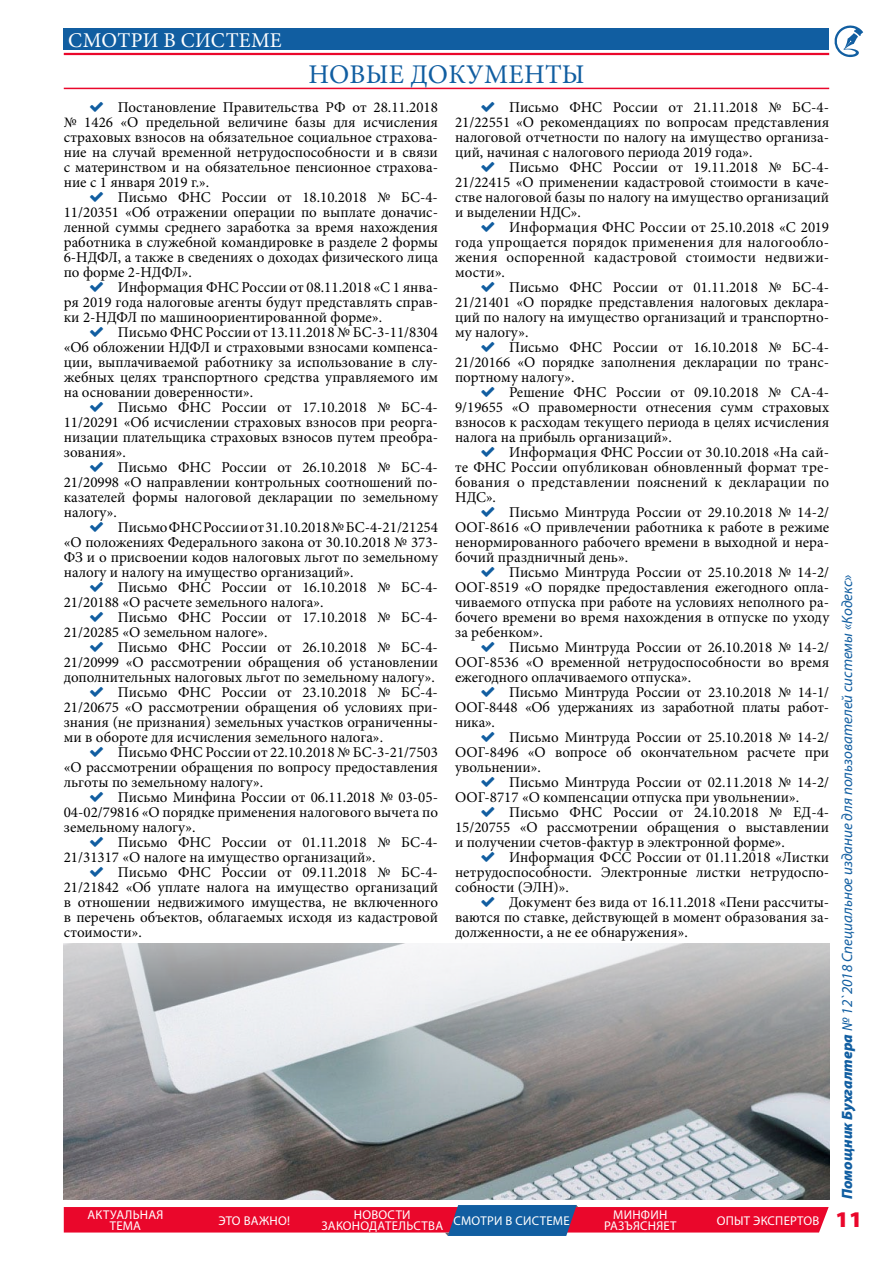
<style>
.page{position:relative;width:893px;height:1263px;background:#fff}
.page>*{position:absolute;margin:0;border:0;box-sizing:border-box;transform-origin:0 0}
.t1{font:27px "Minion Pro";letter-spacing:.01em;color:#115ea1}
.t2{font:900 semi-expanded 22.5px "Myriad Pro";color:#ea072b}
.t3{font:21px "Minion Pro";color:#fff}
.t4{font:15px/15px "Minion Pro";color:#000;text-align:justify}
.t5{font:italic 15px "Myriad Pro";color:#115ea1}
.t6{font:12.75px/10.5px "Myriad Pro";letter-spacing:.055em;color:#fff;text-align:center}
.t7{font:12.75px/10.5px "Myriad Pro";letter-spacing:.035em;color:#fff}
.t8{font:12.75px "Myriad Pro";letter-spacing:.075em;color:#fff}
.t9{font:12.75px "Myriad Pro";letter-spacing:.125em;color:#fff}
.s1{font-weight:900}
</style>
<div class="page">
<svg style="left:834px;top:25px;width:29px;height:32px"></svg>
<div style="left:64px;top:29px;width:765px;height:21px;background:#115ea1"></div>
<hr style="left:64px;top:53px;width:765px;height:2px;background:#ea072b">
<svg style="left:64px;top:1205px;width:765px;height:31px;background:#cb3a5d"></svg>
<img style="left:64px;top:943px;width:765px;height:256px">
<hr style="left:64px;top:88px;width:765px;height:1px;background:#ea072b">
<h3 class="t3" style="left:68px;top:26px;width:16px">смотри</h3>
<h3 class="t3" style="left:164px;top:26px;width:33px">в системе</h3>
<h1 class="t1" style="left:308px;top:57px;width:278px">НОВЫЕ ДОКУМЕНТЫ</h1>
<p class="t4" style="left:64px;top:100px;width:376px;text-indent:54px">Постановление Правительства РФ от 28.11.2018 № 1426 «О предельной величине базы для исчисления страховых взносов на обязательное социальное страхова&shy;ние на случай временной нетрудоспособности и в связи с материнством и на обязательное пенсионное страхова&shy;ние с 1 января 2019 г.».</p>
<p class="t4" style="left:64px;top:190px;width:376px;text-indent:54px">Письмо ФНС России от 18.10.2018 № БС-4- 11/20351 «Об отражении операции по выплате доначис&shy;ленной суммы среднего заработка за время нахождения работника в служебной командировке в разделе 2 формы 6-НДФЛ, а также в сведениях о доходах физического лица по форме 2-НДФЛ».</p>
<p class="t4" style="left:64px;top:280px;width:376px;text-indent:54px">Информация ФНС России от 08.11.2018 «С 1 янва&shy;ря 2019 года налоговые агенты будут представлять справ&shy;ки 2-НДФЛ по машиноориентированной форме».</p>
<p class="t4" style="left:64px;top:325px;width:376px;text-indent:54px">Письмо ФНС России от 13.11.2018 № БС-3-11/8304 «Об обложении НДФЛ и страховыми взносами компенса&shy;ции, выплачиваемой работнику за использование в слу&shy;жебных целях транспортного средства управляемого им на основании доверенности».</p>
<p class="t4" style="left:64px;top:400px;width:376px;text-indent:54px">Письмо ФНС России от 17.10.2018 № БС-4- 11/20291 «Об исчислении страховых взносов при реорга&shy;низации плательщика страховых взносов путем преобра&shy;зования».</p>
<p class="t4" style="left:64px;top:460px;width:376px;text-indent:54px">Письмо ФНС России от 26.10.2018 № БС-4- 21/20998 «О направлении контрольных соотношений по&shy;казателей формы налоговой декларации по земельному налогу».</p>
<p class="t4" style="left:64px;top:520px;width:376px;text-indent:54px">Письмо ФНС России от 31.10.2018 № БС-4-21/21254 «О положениях Федерального закона от 30.10.2018 № 373- ФЗ и о присвоении кодов налоговых льгот по земельному налогу и налогу на имущество организаций».</p>
<p class="t4" style="left:64px;top:580px;width:376px;text-indent:54px">Письмо ФНС России от 16.10.2018 № БС-4-<br>21/20188 «О расчете земельного налога».</p>
<p class="t4" style="left:64px;top:610px;width:376px;text-indent:54px">Письмо ФНС России от 17.10.2018 № БС-4-<br>21/20285 «О земельном налоге».</p>
<p class="t4" style="left:118px;top:640px;width:322px">Письмо ФНС России от 26.10.2018 № БС-4-</p>
<p class="t4" style="left:64px;top:655px;width:376px">21/20999 «О рассмотрении обращения об установлении</p>
<p class="t4" style="left:64px;top:670px;width:373px">дополнительных налоговых льгот по земельному налогу».</p>
<p class="t4" style="left:118px;top:685px;width:322px">Письмо ФНС России от 23.10.2018 № БС-4-</p>
<p class="t4" style="left:64px;top:700px;width:376px">21/20675 «О рассмотрении обращения об условиях при-</p>
<p class="t4" style="left:64px;top:715px;width:376px">знания (не признания) земельных участков ограниченны-</p>
<p class="t4" style="left:64px;top:730px;width:321px">ми в обороте для исчисления земельного налога».</p>
<p class="t4" style="left:118px;top:745px;width:322px">Письмо ФНС России от 22.10.2018 № БС-3-21/7503</p>
<p class="t4" style="left:64px;top:760px;width:376px">«О рассмотрении обращения по вопросу предоставления</p>
<p class="t4" style="left:64px;top:775px;width:201px">льготы по земельному налогу».</p>
<p class="t4" style="left:118px;top:790px;width:322px">Письмо Минфина России от 06.11.2018 № 03-05-</p>
<p class="t4" style="left:64px;top:805px;width:376px">04-02/79816 «О порядке применения налогового вычета по</p>
<p class="t4" style="left:64px;top:820px;width:133px">земельному налогу».</p>
<p class="t4" style="left:118px;top:835px;width:322px">Письмо ФНС России от 01.11.2018 № БС-4-</p>
<p class="t4" style="left:64px;top:850px;width:313px">21/31317 «О налоге на имущество организаций».</p>
<p class="t4" style="left:118px;top:865px;width:322px">Письмо ФНС России от 09.11.2018 № БС-4-</p>
<p class="t4" style="left:64px;top:880px;width:376px">21/21842 «Об уплате налога на имущество организаций</p>
<p class="t4" style="left:64px;top:895px;width:376px">в отношении недвижимого имущества, не включенного</p>
<p class="t4" style="left:64px;top:910px;width:376px">в перечень объектов, облагаемых исходя из кадастровой</p>
<p class="t4" style="left:64px;top:925px;width:80px">стоимости».</p>
<p class="t4" style="left:455px;top:100px;width:376px;text-indent:54px">Письмо ФНС России от 21.11.2018 № БС-4- 21/22551 «О рекомендациях по вопросам представления налоговой отчетности по налогу на имущество организа&shy;ций, начиная с налогового периода 2019 года».</p>
<p class="t4" style="left:455px;top:160px;width:376px;text-indent:54px">Письмо ФНС России от 19.11.2018 № БС-4- 21/22415 «О применении кадастровой стоимости в каче&shy;стве налоговой базы по налогу на имущество организаций и выделении НДС».</p>
<p class="t4" style="left:455px;top:220px;width:376px;text-indent:54px">Информация ФНС России от 25.10.2018 «С 2019 года упрощается порядок применения для налогообло&shy;жения оспоренной кадастровой стоимости недвижи&shy;мости».</p>
<p class="t4" style="left:455px;top:280px;width:376px;text-indent:54px">Письмо ФНС России от 01.11.2018 № БС-4- 21/21401 «О порядке представления налоговых деклара&shy;ций по налогу на имущество организаций и транспортно&shy;му налогу».</p>
<p class="t4" style="left:455px;top:340px;width:376px;text-indent:54px">Письмо ФНС России от 16.10.2018 № БС-4- 21/20166 «О порядке заполнения декларации по транс&shy;портному налогу».</p>
<p class="t4" style="left:455px;top:385px;width:376px;text-indent:54px">Решение ФНС России от 09.10.2018 № СА-4- 9/19655 «О правомерности отнесения сумм страховых взносов к расходам текущего периода в целях исчисления налога на прибыль организаций».</p>
<p class="t4" style="left:455px;top:445px;width:376px;text-indent:54px">Информация ФНС России от 30.10.2018 «На сай&shy;те ФНС России опубликован обновленный формат тре&shy;бования о представлении пояснений к декларации по НДС».</p>
<p class="t4" style="left:455px;top:505px;width:376px;text-indent:54px">Письмо Минтруда России от 29.10.2018 № 14-2/ ООГ-8616 «О привлечении работника к работе в режиме ненормированного рабочего времени в выходной и нера&shy;бочий праздничный день».</p>
<p class="t4" style="left:455px;top:565px;width:376px;text-indent:54px">Письмо Минтруда России от 25.10.2018 № 14-2/ ООГ-8519 «О порядке предоставления ежегодного опла&shy;чиваемого отпуска при работе на условиях неполного ра&shy;бочего времени во время нахождения в отпуске по уходу за ребенком».</p>
<p class="t4" style="left:455px;top:640px;width:376px;text-indent:54px">Письмо Минтруда России от 26.10.2018 № 14-2/ ООГ-8536 «О временной нетрудоспособности во время ежегодного оплачиваемого отпуска».</p>
<p class="t4" style="left:455px;top:685px;width:376px;text-indent:54px">Письмо Минтруда России от 23.10.2018 № 14-1/ ООГ-8448 «Об удержаниях из заработной платы работ&shy;ника».</p>
<p class="t4" style="left:455px;top:730px;width:376px;text-indent:54px">Письмо Минтруда России от 25.10.2018 № 14-2/ ООГ-8496 «О вопросе об окончательном расчете при увольнении».</p>
<p class="t4" style="left:455px;top:775px;width:376px;text-indent:54px">Письмо Минтруда России от 02.11.2018 № 14-2/<br>ООГ-8717 «О компенсации отпуска при увольнении».</p>
<p class="t4" style="left:455px;top:805px;width:376px;text-indent:54px">Письмо ФНС России от 24.10.2018 № ЕД-4- 15/20755 «О рассмотрении обращения о выставлении и получении счетов-фактур в электронной форме».</p>
<p class="t4" style="left:455px;top:850px;width:376px;text-indent:54px">Информация ФСС России от 01.11.2018 «Листки нетрудоспособности. Электронные листки нетрудоспо&shy;собности (ЭЛН)».</p>
<p class="t4" style="left:455px;top:895px;width:376px;text-indent:54px">Документ без вида от 16.11.2018 «Пени рассчиты&shy;ваются по ставке, действующей в момент образования за&shy;долженности, а не ее обнаружения».</p>
<p class="t5" style="left:838px;top:1199px;width:626px;rotate:-90deg"><span class="s1">Помощник Бухгалтера</span> № 12`2018 Специальное издание для пользователей системы «Кодекс»</p>
<h2 class="t2" style="left:835px;top:1204px;width:29px">11</h2>
<p class="t6" style="left:354px;top:1209px;width:58px">но вости</p>
<p class="t6" style="left:321px;top:1220px;width:31px">законо</p>
<p class="t8" style="left:369px;top:1218px;width:94px">дательства смо</p>
<p class="t6" style="left:481px;top:1215px;width:91px">три в систем е</p>
<p class="t6" style="left:604px;top:1209px;width:74px">минфин разъясн яет</p>
<p class="t9" style="left:717px;top:1212px;width:104px">опыт экспертов</p>
<p class="t7" style="left:110px;top:1209px;width:55px;text-indent:-22px">Актуальная тема</p>
<p class="t6" style="left:218px;top:1215px;width:73px">это важно!</p>
</div>
